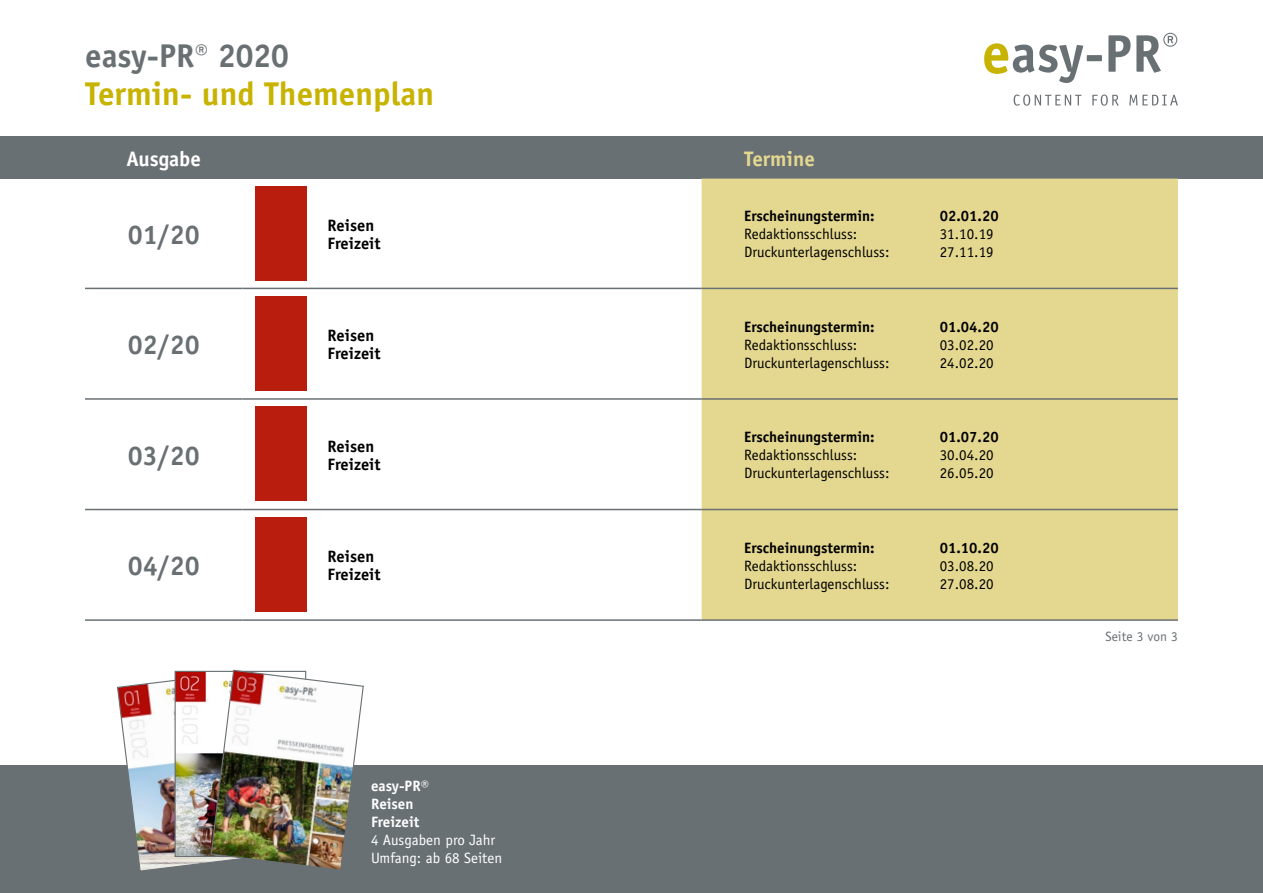
<style>
.page{position:relative;width:1263px;height:893px;background:#fff}
.page>*{position:absolute;margin:0;border:0;box-sizing:border-box;transform-origin:0 0}
.t1{font:700 33px/37.5px "Officina Sans";color:#c7b300}
.t2{font:700 27px "Officina Sans";color:#697073}
.t3{font:700 21px "Officina Sans";color:#fff}
.t4{font:700 21px "Officina Sans";color:#e4d890}
.t5{font:700 16.5px/18px "Officina Sans";color:#000}
.t6{font:15px "Officina Sans";color:#000}
.t7{font:700 15px "Officina Sans";color:#000}
.t8{font:15px/18px "Officina Sans";color:#fff}
.t9{font:700 15px/18px "Officina Sans";color:#fff}
.t10{font:13.5px "Officina Sans";color:#697073}
.s1{color:#697073}
</style>
<div class="page">
<svg style="left:984px;top:33px;width:193px;height:50px"></svg>
<svg style="left:1014px;top:95px;width:164px;height:11px"></svg>
<div style="left:0;top:136px;width:1263px;height:43px;background:#697073"></div>
<div style="left:702px;top:179px;width:476px;height:440px;background:#e4d890"></div>
<hr style="left:85px;top:288px;width:157px;height:1px;background:#697073">
<hr style="left:242px;top:288px;width:460px;height:1px;background:#697073">
<hr style="left:702px;top:288px;width:476px;height:1px;background:#697073">
<hr style="left:242px;top:398px;width:460px;height:2px;background:#697073">
<hr style="left:702px;top:398px;width:476px;height:2px;background:#697073">
<hr style="left:85px;top:398px;width:157px;height:2px;background:#697073">
<hr style="left:242px;top:509px;width:460px;height:1px;background:#697073">
<hr style="left:702px;top:509px;width:476px;height:1px;background:#697073">
<hr style="left:85px;top:509px;width:157px;height:1px;background:#697073">
<hr style="left:85px;top:619px;width:157px;height:2px;background:#697073">
<hr style="left:242px;top:619px;width:460px;height:2px;background:#697073">
<hr style="left:702px;top:619px;width:476px;height:2px;background:#697073">
<div style="left:255px;top:186px;width:51px;height:95px;background:#b91d0e"></div>
<div style="left:255px;top:296px;width:51px;height:95px;background:#b91d0e"></div>
<div style="left:255px;top:406px;width:51px;height:95px;background:#b91d0e"></div>
<div style="left:255px;top:517px;width:51px;height:94px;background:#b91d0e"></div>
<div style="left:0;top:765px;width:1263px;height:128px;background:#697073"></div>
<img style="left:117px;top:669px;width:247px;height:202px">
<h1 class="t1" style="left:85px;top:37px;width:350px"><span class="s1">easy-PR</span><sup>®</sup> <span class="s1">2020<br></span>Termin- und Themenplan</h1>
<h3 class="t3" style="left:126px;top:145px;width:76px">Ausgabe</h3>
<h3 class="t4" style="left:744px;top:145px;width:72px">Termine</h3>
<h2 class="t2" style="left:128px;top:218px;width:74px">01/20</h2>
<p class="t5" style="left:327px;top:216px;width:55px">Reisen<br>Freizeit</p>
<h2 class="t2" style="left:128px;top:328px;width:74px">02/20</h2>
<p class="t5" style="left:327px;top:326px;width:55px">Reisen<br>Freizeit</p>
<h2 class="t2" style="left:128px;top:439px;width:74px">03/20</h2>
<p class="t5" style="left:327px;top:437px;width:55px">Reisen<br>Freizeit</p>
<h2 class="t2" style="left:128px;top:549px;width:74px">04/20</h2>
<p class="t5" style="left:327px;top:547px;width:55px">Reisen<br>Freizeit</p>
<p class="t9" style="left:371px;top:777px;width:60px">easy-PR®<br>Reisen<br>Freizeit</p>
<p class="t8" style="left:371px;top:831px;width:133px">4 Ausgaben pro Jahr<br>Umfang: ab 68 Seiten</p>
<p class="t7" style="left:744px;top:207px;width:132px">Erscheinungstermin:</p>
<p class="t7" style="left:940px;top:207px;width:60px">02.01.20</p>
<p class="t6" style="left:744px;top:225px;width:115px">Redaktionsschluss:</p>
<p class="t6" style="left:940px;top:225px;width:55px">31.10.19</p>
<p class="t6" style="left:744px;top:243px;width:147px">Druckunterlagenschluss:</p>
<p class="t6" style="left:940px;top:243px;width:55px">27.11.19</p>
<p class="t7" style="left:744px;top:317px;width:132px">Erscheinungstermin:</p>
<p class="t7" style="left:940px;top:317px;width:60px">01.04.20</p>
<p class="t6" style="left:744px;top:336px;width:115px">Redaktionsschluss:</p>
<p class="t6" style="left:940px;top:336px;width:55px">03.02.20</p>
<p class="t6" style="left:744px;top:354px;width:147px">Druckunterlagenschluss:</p>
<p class="t6" style="left:940px;top:354px;width:55px">24.02.20</p>
<p class="t7" style="left:744px;top:428px;width:132px">Erscheinungstermin:</p>
<p class="t7" style="left:940px;top:428px;width:60px">01.07.20</p>
<p class="t6" style="left:744px;top:446px;width:115px">Redaktionsschluss:</p>
<p class="t6" style="left:940px;top:446px;width:55px">30.04.20</p>
<p class="t6" style="left:744px;top:464px;width:147px">Druckunterlagenschluss:</p>
<p class="t6" style="left:940px;top:464px;width:55px">26.05.20</p>
<p class="t7" style="left:744px;top:538px;width:132px">Erscheinungstermin:</p>
<p class="t7" style="left:940px;top:538px;width:60px">01.10.20</p>
<p class="t6" style="left:744px;top:557px;width:115px">Redaktionsschluss:</p>
<p class="t6" style="left:940px;top:557px;width:55px">03.08.20</p>
<p class="t6" style="left:744px;top:575px;width:147px">Druckunterlagenschluss:</p>
<p class="t6" style="left:940px;top:575px;width:55px">27.08.20</p>
<p class="t10" style="left:1105px;top:629px;width:74px">Seite 3 von 3</p>
</div>
